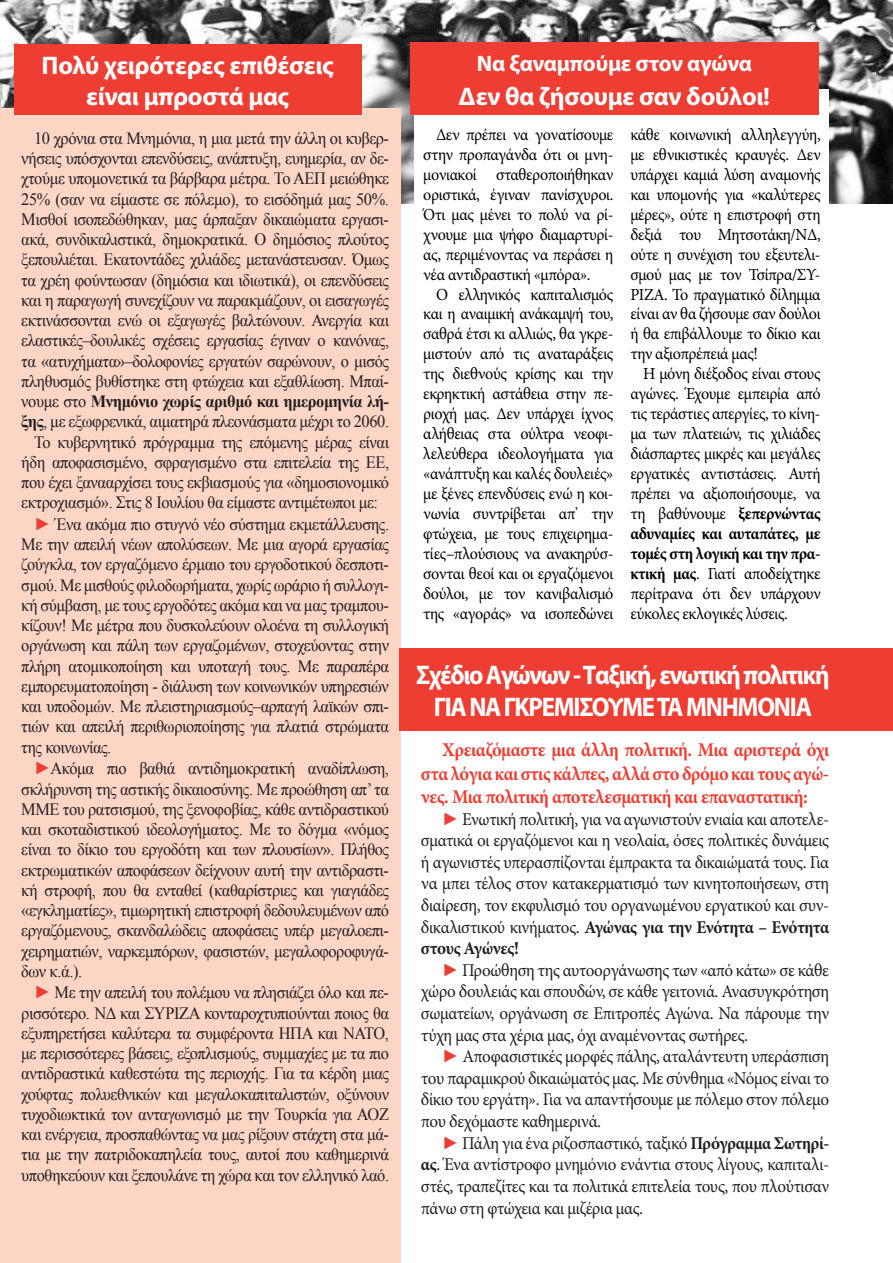
<style>
.page{position:relative;width:893px;height:1263px;background:#fff}
.page>*{position:absolute;margin:0;border:0;box-sizing:border-box;transform-origin:0 0}
.t1{font:700 27px "Myriad Pro";letter-spacing:-.05em;color:#fff;scale:.92 1}
.t2{font:700 25.5px "Myriad Pro";letter-spacing:-.01em;color:#fff}
.t3{font:700 22.5px "Myriad Pro";letter-spacing:-.01em;color:#fff}
.t4{font:700 19.5px/23.4px "Minion Pro";letter-spacing:-.025em;color:#ee3e34;text-align:justify;scale:.95 1}
.t5{font:18px/21.6px "Minion Pro";letter-spacing:-.025em;color:#231f20;text-align:justify;scale:.95 1}
.t6{font:17.25px/20.2px "Times New Roman";letter-spacing:-.025em;color:#231f20;text-align:justify;scale:.95 1}
.t7{font:16.95px/20px "Minion Pro";letter-spacing:-.025em;color:#000;text-align:justify;scale:.95 1}
.s1{font-weight:700}
.s2{font-size:18px;color:#ee3e34}
.s3{font-family:"Times New Roman";color:#ee3e34}
</style>
<div class="page">
<img style="left:0;top:0;width:893px;height:203px">
<div style="left:0;top:108px;width:400px;height:1155px;background:#fcd5c5"></div>
<div style="left:0;top:618px;width:23px;height:381px;background:#fcd5c5"></div>
<div style="left:0;top:1056px;width:43px;height:207px;background:#fcd5c5"></div>
<div style="left:415px;top:89px;width:414px;height:548px;background:#fff"></div>
<div style="left:14px;top:45px;width:347px;height:70px;background:#ee3e34"></div>
<div style="left:400px;top:648px;width:493px;height:83px;background:#ee3e34"></div>
<div style="left:410px;top:43px;width:409px;height:72px;background:#ee3e34"></div>
<p class="t2" style="left:42px;top:49px;width:294px">Πολύ χειρότερες επιθέσεις</p>
<p class="t2" style="left:86px;top:79px;width:205px">είναι μπροστά μας</p>
<p class="t6" style="left:21px;top:128px;width:389px;text-indent:13px">10 χρόνια στα Μνημόνια, η μια μετά την άλλη οι κυβερ&shy;νήσεις υπόσχονται επενδύσεις, ανάπτυξη, ευημερία, αν δε&shy;χτούμε υπομονετικά τα βάρβαρα μέτρα. Το ΑΕΠ μειώθηκε 25% (σαν να είμαστε σε πόλεμο), το εισόδημά μας 50%.<br>Μισθοί ισοπεδώθηκαν, μας άρπαξαν δικαιώματα εργασι&shy;ακά, συνδικαλιστικά, δημοκρατικά. Ο δημόσιος πλούτος ξεπουλιέται. Εκατοντάδες χιλιάδες μετανάστευσαν. Όμως τα χρέη φούντωσαν (δημόσια και ιδιωτικά), οι επενδύσεις και η παραγωγή συνεχίζουν να παρακμάζουν, οι εισαγωγές εκτινάσσονται ενώ οι εξαγωγές βαλτώνουν. Ανεργία και ελαστικές–δουλικές σχέσεις εργασίας έγιναν ο κανόνας, τα «ατυχήματα»–δολοφονίες εργατών σαρώνουν, ο μισός πληθυσμός βυθίστηκε στη φτώχεια και εξαθλίωση. Μπαί&shy;νουμε στο <span class="s1">Μνημόνιο χωρίς αριθμό και ημερομηνία λή&shy;ξης</span>, με εξωφρενικά, αιματηρά πλεονάσματα μέχρι το 2060.</p>
<p class="t6" style="left:21px;top:431px;width:389px;text-indent:13px">Το κυβερνητικό πρόγραμμα της επόμενης μέρας είναι ήδη αποφασισμένο, σφραγισμένο στα επιτελεία της ΕΕ, που έχει ξανααρχίσει τους εκβιασμούς για «δημοσιονομικό εκτροχιασμό». Στις 8 Ιουλίου θα είμαστε αντιμέτωποι με:</p>
<p class="t6" style="left:21px;top:514px;width:389px;text-indent:13px"><span class="s2">►</span> Ένα ακόμα πιο στυγνό νέο σύστημα εκμετάλλευσης.<br>Με την απειλή νέων απολύσεων. Με μια αγορά εργασίας ζούγκλα, τον εργαζόμενο έρμαιο του εργοδοτικού δεσποτι&shy;σμού. Με μισθούς φιλοδωρήματα, χωρίς ωράριο ή συλλογι&shy;κή σύμβαση, με τους εργοδότες ακόμα και να μας τραμπου&shy;κίζουν! Με μέτρα που δυσκολεύουν ολοένα τη συλλογική οργάνωση και πάλη των εργαζομένων, στοχεύοντας στην πλήρη ατομικοποίηση και υποταγή τους. Με παραπέρα εμπορευματοποίηση - διάλυση των κοινωνικών υπηρεσιών και υποδομών. Με πλειστηριασμούς–αρπαγή λαϊκών σπι&shy;τιών και απειλή περιθωριοποίησης για πλατιά στρώματα της κοινωνίας.</p>
<p class="t6" style="left:21px;top:758px;width:389px;text-indent:13px"><span class="s2">►</span>Ακόμα πιο βαθιά αντιδημοκρατική αναδίπλωση, σκλήρυνση της αστικής δικαιοσύνης. Με προώθηση απ’ τα ΜΜΕ του ρατσισμού, της ξενοφοβίας, κάθε αντιδραστικού και σκοταδιστικού ιδεολογήματος. Με το δόγμα «νόμος είναι το δίκιο του εργοδότη και των πλουσίων». Πλήθος εκτρωματικών αποφάσεων δείχνουν αυτή την αντιδραστι&shy;κή στροφή, που θα ενταθεί (καθαρίστριες και γιαγιάδες «εγκληματίες», τιμωρητική επιστροφή δεδουλευμένων από εργαζόμενους, σκανδαλώδεις αποφάσεις υπέρ μεγαλοεπι&shy;χειρηματιών, ναρκεμπόρων, φασιστών, μεγαλοφοροφυγά&shy;δων κ.ά.).</p>
<p class="t6" style="left:21px;top:982px;width:389px;text-indent:13px"><span class="s2">►</span> Με την απειλή του πολέμου να πλησιάζει όλο και πε&shy;ρισσότερο. ΝΔ και ΣΥΡΙΖΑ κονταροχτυπιούνται ποιος θα εξυπηρετήσει καλύτερα τα συμφέροντα ΗΠΑ και ΝΑΤΟ, με περισσότερες βάσεις, εξοπλισμούς, συμμαχίες με τα πιο αντιδραστικά καθεστώτα της περιοχής. Για τα κέρδη μιας χούφτας πολυεθνικών και μεγαλοκαπιταλιστών, οξύνουν τυχοδιωκτικά τον ανταγωνισμό με την Τουρκία για ΑΟΖ και ενέργεια, προσπαθώντας να μας ρίξουν στάχτη στα μά&shy;τια με την πατριδοκαπηλεία τους, αυτοί που καθημερινά υποθηκεύουν και ξεπουλάνε τη χώρα και τον ελληνικό λαό.</p>
<p class="t3" style="left:477px;top:49px;width:276px">Να ξαναμπούμε στον αγώνα</p>
<p class="t2" style="left:459px;top:80px;width:313px">Δεν θα ζήσουμε σαν δούλοι!</p>
<p class="t7" style="left:423px;top:125px;width:202px;text-indent:13px">Δεν πρέπει να γονατίσουμε στην προπαγάνδα ότι οι μνη&shy;μονιακοί σταθεροποιήθηκαν οριστικά, έγιναν πανίσχυροι.<br>Ότι μας μένει το πολύ να ρί&shy;χνουμε μια ψήφο διαμαρτυρί&shy;ας, περιμένοντας να περάσει η νέα αντιδραστική «μπόρα».</p>
<p class="t7" style="left:423px;top:284px;width:202px;text-indent:13px">Ο ελληνικός καπιταλισμός και η αναιμική ανάκαμψή του, σαθρά έτσι κι αλλιώς, θα γκρε&shy;μιστούν από τις αναταράξεις της διεθνούς κρίσης και την εκρηκτική αστάθεια στην πε&shy;ριοχή μας. Δεν υπάρχει ίχνος αλήθειας στα ούλτρα νεοφι&shy;λελεύθερα ιδεολογήματα για «ανάπτυξη και καλές δουλειές» με ξένες επενδύσεις ενώ η κοι&shy;νωνία συντρίβεται απ’ την φτώχεια, με τους επιχειρημα&shy;τίες–πλούσιους να ανακηρύσ&shy;σονται θεοί και οι εργαζόμενοι δούλοι, με τον κανιβαλισμό της «αγοράς» να ισοπεδώνει</p>
<p class="t7" style="left:630px;top:125px;width:202px">κάθε κοινωνική αλληλεγγύη, με εθνικιστικές κραυγές. Δεν υπάρχει καμιά λύση αναμονής και υπομονής για «καλύτερες μέρες», ούτε η επιστροφή στη δεξιά του Μητσοτάκη/ΝΔ, ούτε η συνέχιση του εξευτελι&shy;σμού μας με τον Τσίπρα/ΣΥ-ΡΙΖΑ. Το πραγματικό δίλημμα είναι αν θα ζήσουμε σαν δούλοι ή θα επιβάλλουμε το δίκιο και την αξιοπρέπειά μας!</p>
<p class="t7" style="left:630px;top:364px;width:202px;text-indent:13px">Η μόνη διέξοδος είναι στους αγώνες. Έχουμε εμπειρία από τις τεράστιες απεργίες, το κίνη&shy;μα των πλατειών, τις χιλιάδες διάσπαρτες μικρές και μεγάλες εργατικές αντιστάσεις. Αυτή πρέπει να αξιοποιήσουμε, να τη βαθύνουμε <span class="s1">ξεπερνώντας αδυναμίες και αυταπάτες, με τομές στη λογική και την πρα&shy;κτική μας</span>. Γιατί αποδείχτηκε περίτρανα ότι δεν υπάρχουν εύκολες εκλογικές λύσεις.</p>
<p class="t1" style="left:416px;top:657px;width:451px">Σχέδιο Αγώνων - Ταξική, ενωτική πολιτική</p>
<p class="t1" style="left:434px;top:690px;width:412px">ΓΙΑ ΝΑ ΓΚΡΕΜΙΣΟΥΜΕ ΤΑ ΜΝΗΜΟΝΙΑ</p>
<p class="t4" style="left:421px;top:738px;width:431px;text-indent:21px">Χρειαζόμαστε μια άλλη πολιτική. Μια αριστερά όχι στα λόγια και στις κάλπες, αλλά στο δρόμο και τους αγώ&shy;νες. Μια πολιτική αποτελεσματική και επαναστατική:</p>
<p class="t5" style="left:421px;top:808px;width:431px;text-indent:21px"><span class="s3">►</span> Ενωτική πολιτική, για να αγωνιστούν ενιαία και αποτελε&shy;σματικά οι εργαζόμενοι και η νεολαία, όσες πολιτικές δυνάμεις ή αγωνιστές υπερασπίζονται έμπρακτα τα δικαιώματά τους. Για να μπει τέλος στον κατακερματισμό των κινητοποιήσεων, στη διαίρεση, τον εκφυλισμό του οργανωμένου εργατικού και συν&shy;δικαλιστικού κινήματος. <span class="s1">Αγώνας για την Ενότητα – Ενότητα στους Αγώνες!</span></p>
<p class="t5" style="left:421px;top:959px;width:431px;text-indent:21px"><span class="s3">►</span> Προώθηση της αυτοοργάνωσης των «από κάτω» σε κάθε χώρο δουλειάς και σπουδών, σε κάθε γειτονιά. Ανασυγκρότηση σωματείων, οργάνωση σε Επιτροπές Αγώνα. Να πάρουμε την τύχη μας στα χέρια μας, όχι αναμένοντας σωτήρες.</p>
<p class="t5" style="left:421px;top:1046px;width:431px;text-indent:21px"><span class="s3">►</span> Αποφασιστικές μορφές πάλης, αταλάντευτη υπεράσπιση του παραμικρού δικαιώματός μας. Με σύνθημα «Νόμος είναι το δίκιο του εργάτη». Για να απαντήσουμε με πόλεμο στον πόλεμο που δεχόμαστε καθημερινά.</p>
<p class="t5" style="left:421px;top:1132px;width:431px;text-indent:21px"><span class="s3">►</span> Πάλη για ένα ριζοσπαστικό, ταξικό <span class="s1">Πρόγραμμα Σωτηρί&shy;ας</span>. Ένα αντίστροφο μνημόνιο ενάντια στους λίγους, καπιταλι&shy;στές, τραπεζίτες και τα πολιτικά επιτελεία τους, που πλούτισαν πάνω στη φτώχεια και μιζέρια μας.</p>
</div>
